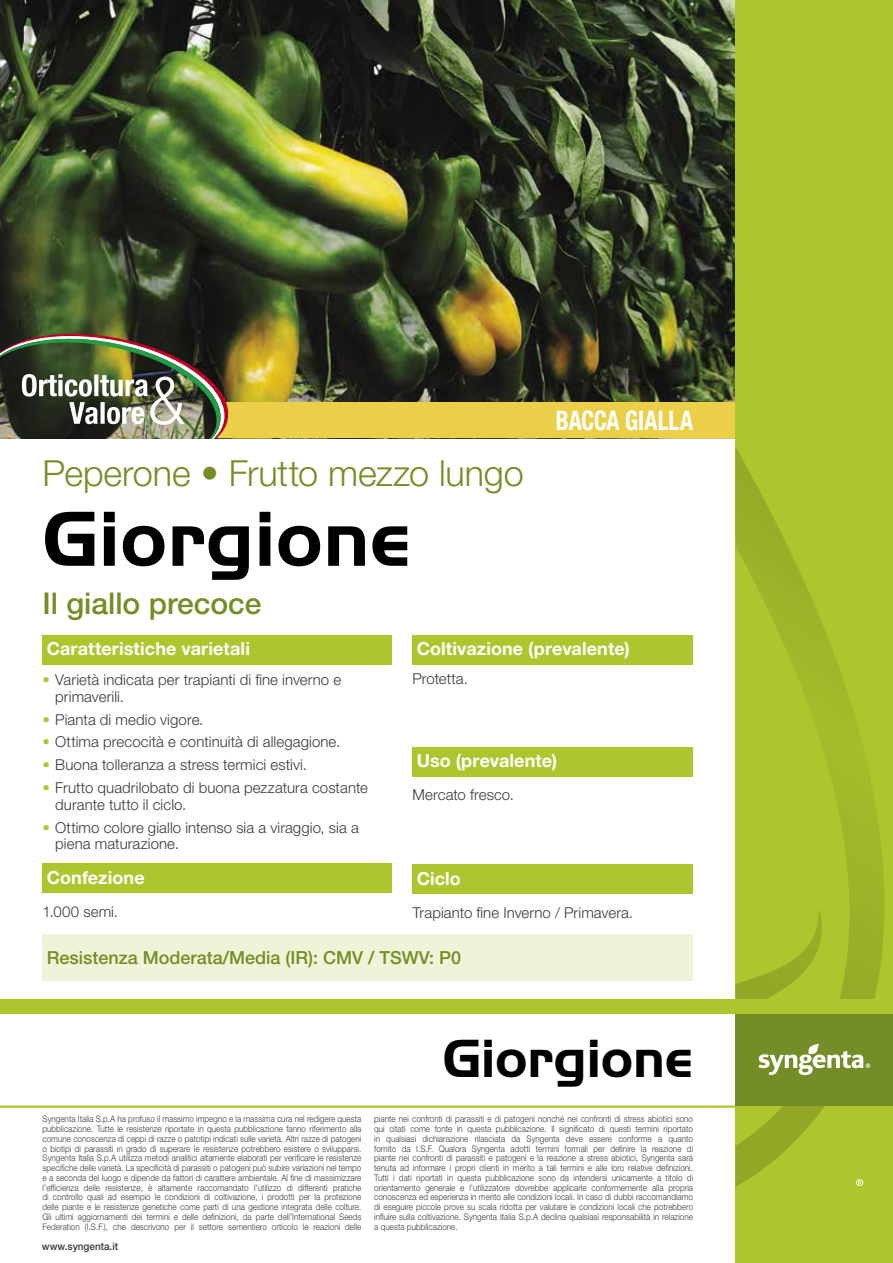
<style>
.page{position:relative;width:893px;height:1263px;background:#fff}
.page>*{position:absolute;margin:0;border:0;box-sizing:border-box;transform-origin:0 0}
.t1{font:67.5px "Syngenta Handel Gothic Latin";color:#000}
.t2{font:46.5px "Syngenta Handel Gothic Latin";letter-spacing:-.01em;color:#000}
.t3{font:300 36px "Helvetica Neue LT Std";letter-spacing:-.005em;color:#758d27}
.t4{font:500 30px "Helvetica Neue LT Std";color:#758d27}
.t5{font:700 condensed 27px "Helvetica Neue LT Std";color:#fff;scale:.87 1}
.t6{font:700 18px "Helvetica Neue LT Std";letter-spacing:.005em;color:#fff}
.t7{font:500 18px "Helvetica Neue LT Std";color:#758d27}
.t8{font:300 15px/16.5px "Helvetica Neue LT Std";letter-spacing:.005em;color:#393939}
.t9{font:500 10.5px "Helvetica Neue LT Std";color:#393939;scale:.95 1}
.t10{font:300 9px/9.8px "Helvetica Neue LT Std";letter-spacing:.005em;color:#393939;text-align:justify;scale:.9 1}
.s1{color:#aec62e}
</style>
<div class="page">
<img style="left:0;top:0;width:736px;height:327px">
<div style="left:43px;top:635px;width:349px;height:29px;background:#aec62e"></div>
<div style="left:43px;top:863px;width:349px;height:30px;background:#aec62e"></div>
<div style="left:412px;top:635px;width:281px;height:29px;background:#aec62e"></div>
<div style="left:412px;top:747px;width:281px;height:29px;background:#aec62e"></div>
<div style="left:412px;top:864px;width:281px;height:30px;background:#aec62e"></div>
<div style="left:43px;top:934px;width:650px;height:47px;background:#f0f3d7"></div>
<img style="left:0;top:327px;width:736px;height:111px">
<hr style="left:0;top:1105px;width:750px;height:3px;background:#aec62e">
<div style="left:736px;top:0;width:157px;height:1263px;background:#aec62e"></div>
<svg style="left:736px;top:448px;width:149px;height:738px"></svg>
<div style="left:736px;top:1008px;width:157px;height:98px;background:#758d27"></div>
<div style="left:0;top:999px;width:893px;height:15px;background:#aec62e"></div>
<svg style="left:758px;top:1044px;width:112px;height:31px"></svg>
<svg style="left:856px;top:1179px;width:7px;height:7px"></svg>
<h3 class="t3" style="left:43px;top:451px;width:483px">Peperone • Frutto mezzo lungo</h3>
<h1 class="t1" style="left:43px;top:490px;width:370px">Giorgione</h1>
<h3 class="t4" style="left:43px;top:585px;width:221px">Il giallo precoce</h3>
<h3 class="t5" style="left:556px;top:404px;width:159px">BACCA GIALLA</h3>
<h3 class="t6" style="left:47px;top:637px;width:205px">Caratteristiche varietali</h3>
<h3 class="t8" style="left:55px;top:671px;width:287px;text-indent:-13px"><span class="s1">•</span> Varietà indicata per trapianti di fine inverno e primaverili.</h3>
<h3 class="t8" style="left:43px;top:711px;width:162px"><span class="s1">•</span> Pianta di medio vigore.</h3>
<h3 class="t8" style="left:43px;top:733px;width:299px"><span class="s1">•</span> Ottima precocità e continuità di allegagione.</h3>
<h3 class="t8" style="left:43px;top:756px;width:266px"><span class="s1">•</span> Buona tolleranza a stress termici estivi.</h3>
<h3 class="t8" style="left:55px;top:779px;width:314px;text-indent:-13px"><span class="s1">•</span> Frutto quadrilobato di buona pezzatura costante durante tutto il ciclo.</h3>
<h3 class="t8" style="left:55px;top:819px;width:305px;text-indent:-13px"><span class="s1">•</span> Ottimo colore giallo intenso sia a viraggio, sia a piena maturazione.</h3>
<h3 class="t6" style="left:47px;top:866px;width:99px">Confezione</h3>
<h3 class="t8" style="left:43px;top:903px;width:77px">1.000 semi.</h3>
<h3 class="t6" style="left:417px;top:637px;width:215px">Coltivazione (prevalente)</h3>
<h3 class="t8" style="left:412px;top:670px;width:57px">Protetta.</h3>
<h3 class="t6" style="left:417px;top:749px;width:142px">Uso (prevalente)</h3>
<h3 class="t8" style="left:412px;top:786px;width:103px">Mercato fresco.</h3>
<h3 class="t6" style="left:417px;top:867px;width:46px">Ciclo</h3>
<h3 class="t8" style="left:412px;top:904px;width:222px">Trapianto fine Inverno / Primavera.</h3>
<h3 class="t7" style="left:47px;top:947px;width:416px">Resistenza Moderata/Media (IR): CMV / TSWV: P0</h3>
<h2 class="t2" style="left:443px;top:1025px;width:252px">Giorgione</h2>
<p class="t10" style="left:43px;top:1114px;width:356px">Syngenta Italia S.p.A ha profuso il massimo impegno e la massima cura nel redigere questa pubblicazione. Tutte le resistenze riportate in questa pubblicazione fanno riferimento alla comune conoscenza di ceppi di razze o patotipi indicati sulle varietà. Altri razze di patogeni o biotipi di parassiti in grado di superare le resistenze potrebbero esistere o svilupparsi.<br>Syngenta Italia S.p.A utilizza metodi analitici altamente elaborati per verificare le resistenze specifiche delle varietà. La specificità di parassiti o patogeni può subire variazioni nel tempo e a seconda del luogo e dipende da fattori di carattere ambientale. Al fine di massimizzare l’efficienza delle resistenze, è altamente raccomandato l’utilizzo di differenti pratiche di controllo quali ad esempio le condizioni di coltivazione, i prodotti per la protezione delle piante e le resistenze genetiche come parti di una gestione integrata delle colture.<br>Gli ultimi aggiornamenti dei termini e delle definizioni, da parte dell’International Seeds Federation (I.S.F.), che descrivono per il settore sementiero orticolo le reazioni delle</p>
<p class="t10" style="left:374px;top:1114px;width:356px">piante nei confronti di parassiti e di patogeni nonché nei confronti di stress abiotici sono qui citati come fonte in questa pubblicazione. Il significato di questi termini riportato in qualsiasi dichiarazione rilasciata da Syngenta deve essere conforme a quanto fornito da I.S.F. Qualora Syngenta adotti termini formali per definire la reazione di piante nei confronti di parassiti e patogeni e la reazione a stress abiotici, Syngenta sarà tenuta ad informare i propri clienti in merito a tali termini e alle loro relative definizioni.<br>Tutti i dati riportati in questa pubblicazione sono da intendersi unicamente a titolo di orientamento generale e l’utilizzatore dovrebbe applicarle conformemente alla propria conoscenza ed esperienza in merito alle condizioni locali. In caso di dubbi raccomandiamo di eseguire piccole prove su scala ridotta per valutare le condizioni locali che potrebbero influire sulla coltivazione. Syngenta Italia S.p.A declina qualsiasi responsabilità in relazione a questa pubblicazione.</p>
<p class="t9" style="left:42px;top:1240px;width:82px">www.syngenta.it</p>
</div>
